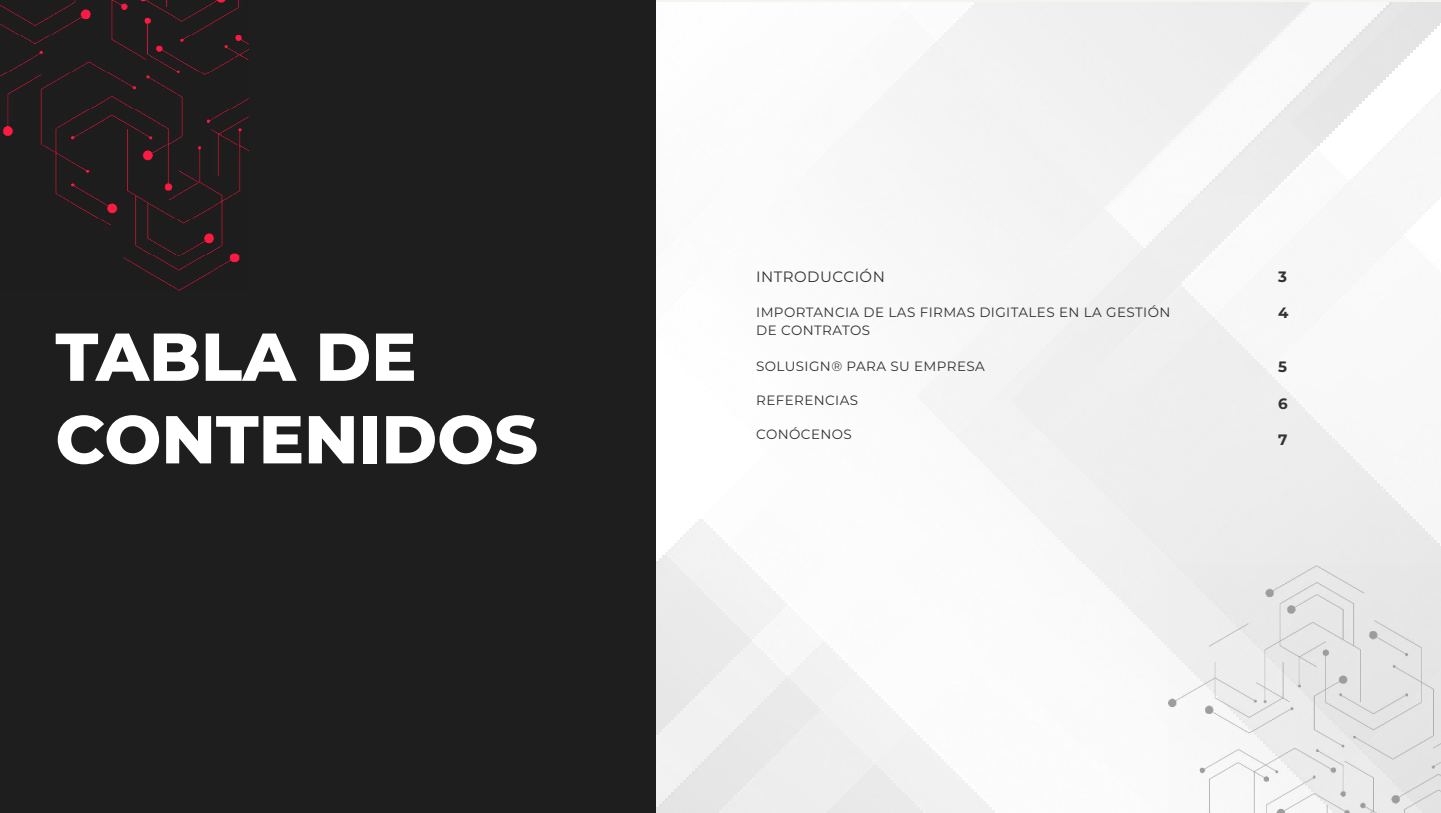
<style>
.page{position:relative;width:1441px;height:813px;background:#fff}
.page>*{position:absolute;margin:0;border:0;box-sizing:border-box;transform-origin:0 0}
.t1{font:800 67.5px/82.5px "Montserrat";color:#fff}
.t2{font:15px "Montserrat";letter-spacing:.03em;color:#313131}
.t3{font:700 15px "Montserrat";color:#313131}
.t4{font:13.5px/18px "Montserrat";letter-spacing:.03em;color:#313131}
</style>
<div class="page">
<img style="left:655px;top:2px;width:785px;height:810px">
<div style="left:0;top:0;width:655px;height:812px;background:#1e1e1e"></div>
<img style="left:0;top:0;width:248px;height:290px">
<img style="left:1168px;top:565px;width:272px;height:247px">
<h1 class="t1" style="left:55px;top:312px;width:484px">TABLA DE<br>CONTENIDOS</h1>
<p class="t2" style="left:756px;top:266px;width:130px">INTRODUCCIÓN</p>
<p class="t4" style="left:756px;top:302px;width:416px">IMPORTANCIA DE LAS FIRMAS DIGITALES EN LA GESTIÓN<br>DE CONTRATOS</p>
<p class="t4" style="left:756px;top:356px;width:230px">SOLUSIGN® PARA SU EMPRESA</p>
<p class="t4" style="left:756px;top:390px;width:103px">REFERENCIAS</p>
<p class="t4" style="left:756px;top:424px;width:97px">CONÓCENOS</p>
<p class="t3" style="left:1278px;top:266px;width:10px">3</p>
<p class="t3" style="left:1278px;top:302px;width:12px">4</p>
<p class="t3" style="left:1278px;top:356px;width:10px">5</p>
<p class="t3" style="left:1278px;top:392px;width:11px">6</p>
<p class="t3" style="left:1278px;top:428px;width:11px">7</p>
</div>
